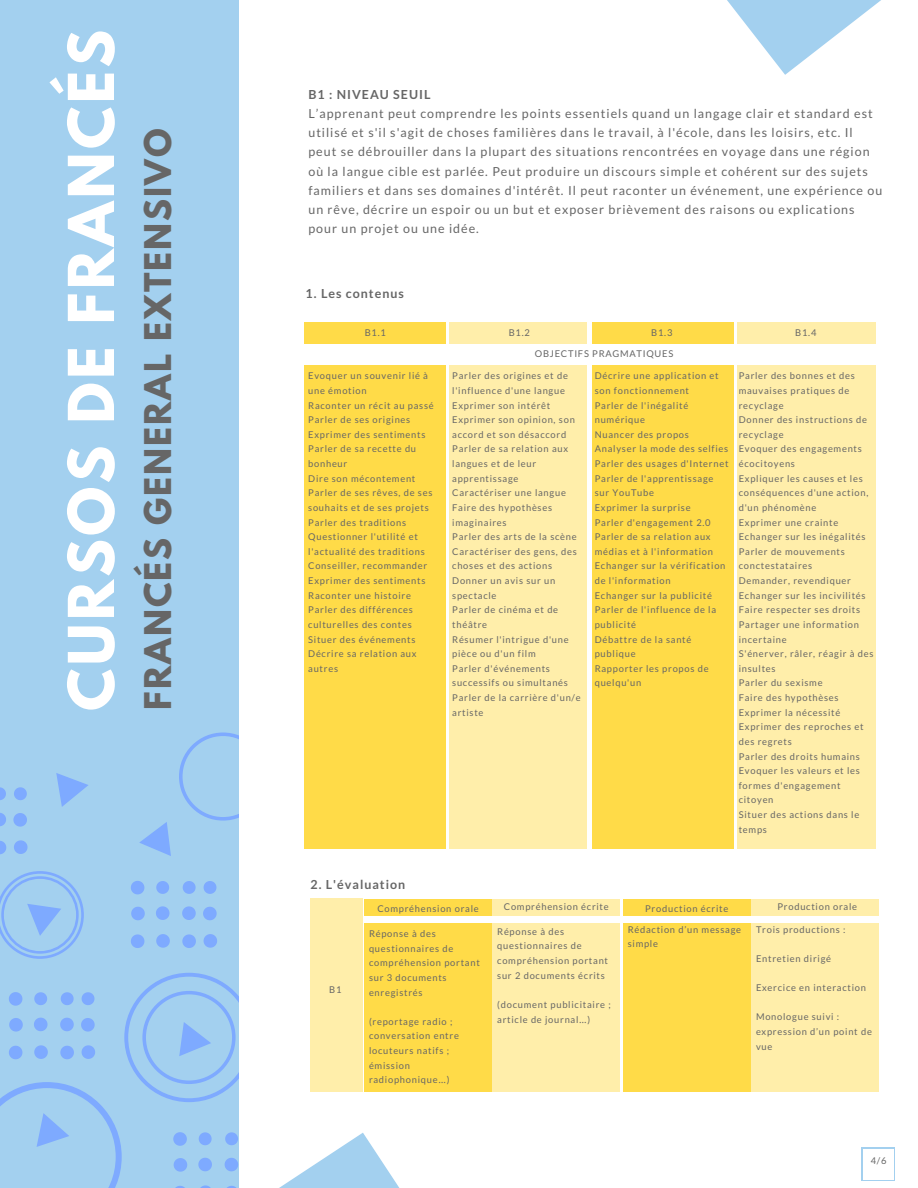
<style>
.page{position:relative;width:918px;height:1188px;background:#fff}
.page>*{position:absolute;margin:0;border:0;box-sizing:border-box;transform-origin:0 0}
.t1{font:700 55.95px "League Spartan";letter-spacing:.06em;color:#fff}
.t2{font:700 32.7px "League Spartan";letter-spacing:.06em;color:#666}
.t3{font:12.45px/19.2px "Lato";letter-spacing:.08em;color:#666}
.t4{font:700 12.45px "Lato";letter-spacing:.08em;color:#666}
.t5{font:9.3px/14.7px "Lato";letter-spacing:.08em;color:#666}
.s1{font-family:"Noto Sans Gurmukhi"}
</style>
<div class="page">
<div style="left:0;top:0;width:240px;height:1188px;background:#a3d0ef"></div>
<svg style="left:727px;top:0;width:154px;height:75px"></svg>
<svg style="left:0;top:871px;width:84px;height:88px"></svg>
<svg style="left:182px;top:906px;width:14px;height:14px"></svg>
<svg style="left:203px;top:907px;width:14px;height:13px"></svg>
<svg style="left:156px;top:906px;width:13px;height:14px"></svg>
<svg style="left:131px;top:907px;width:14px;height:13px"></svg>
<svg style="left:131px;top:934px;width:13px;height:14px"></svg>
<svg style="left:156px;top:934px;width:14px;height:14px"></svg>
<svg style="left:182px;top:934px;width:14px;height:14px"></svg>
<svg style="left:204px;top:934px;width:13px;height:14px"></svg>
<svg style="left:131px;top:881px;width:13px;height:13px"></svg>
<svg style="left:156px;top:881px;width:13px;height:13px"></svg>
<svg style="left:183px;top:881px;width:13px;height:13px"></svg>
<svg style="left:204px;top:881px;width:12px;height:13px"></svg>
<svg style="left:0;top:973px;width:493px;height:215px"></svg>
<svg style="left:0;top:813px;width:6px;height:13px"></svg>
<svg style="left:13px;top:813px;width:14px;height:14px"></svg>
<svg style="left:0;top:841px;width:6px;height:13px"></svg>
<svg style="left:14px;top:840px;width:14px;height:14px"></svg>
<svg style="left:0;top:787px;width:6px;height:13px"></svg>
<svg style="left:14px;top:787px;width:13px;height:13px"></svg>
<svg style="left:56px;top:773px;width:32px;height:34px"></svg>
<hr style="left:862px;top:1149px;width:1px;height:31px;background:#a3d0ef">
<hr style="left:894px;top:1149px;width:1px;height:31px;background:#a3d0ef">
<hr style="left:863px;top:1180px;width:31px;height:1px;background:#a3d0ef">
<hr style="left:863px;top:1148px;width:31px;height:1px;background:#a3d0ef">
<svg style="left:139px;top:733px;width:101px;height:133px"></svg>
<div style="left:240px;top:0;width:36px;height:1188px;background:#fff"></div>
<div style="left:752px;top:899px;width:127px;height:204px;background:#fea"></div>
<div style="left:623px;top:899px;width:127px;height:204px;background:#ffdb48"></div>
<div style="left:493px;top:899px;width:127px;height:204px;background:#fea"></div>
<div style="left:364px;top:899px;width:128px;height:204px;background:#ffdb48"></div>
<div style="left:286px;top:917px;width:612px;height:5px;background:#fff"></div>
<div style="left:310px;top:899px;width:52px;height:203px;background:#fea"></div>
<div style="left:290px;top:1092px;width:612px;height:16px;background:#fff"></div>
<div style="left:305px;top:322px;width:141px;height:531px;background:#ffdb48"></div>
<div style="left:593px;top:322px;width:140px;height:530px;background:#ffdb48"></div>
<div style="left:738px;top:322px;width:138px;height:530px;background:#fea"></div>
<div style="left:450px;top:322px;width:137px;height:530px;background:#fea"></div>
<div style="left:286px;top:345px;width:612px;height:20px;background:#fff"></div>
<div style="left:289px;top:850px;width:612px;height:5px;background:#fff"></div>
<h1 class="t1" style="left:64px;top:711px;width:683px;rotate:-90deg">CURSOS DE FRANCÉS</h1>
<h2 class="t2" style="left:142px;top:710px;width:583px;rotate:-90deg">FRANCÉS GENERAL EXTENSIVO</h2>
<h3 class="t4" style="left:308px;top:87px;width:124px">B1 : NIVEAU SEUIL</h3>
<p class="t3" style="left:308px;top:104px;width:575px">L’apprenant peut comprendre les points essentiels quand un langage clair et standard est utilisé et s'il s'agit de choses familières dans le travail, à l'école, dans les loisirs, etc. Il peut se débrouiller dans la plupart des situations rencontrées en voyage dans une région où la langue cible est parlée. Peut produire un discours simple et cohérent sur des sujets familiers et dans ses domaines d'intérêt. Il peut raconter un événement, une expérience ou un rêve, décrire un espoir ou un but et exposer brièvement des raisons ou explications pour un projet ou une idée.</p>
<h3 class="t4" style="left:306px;top:285px;width:100px">1. Les contenus</h3>
<p class="t5" style="left:365px;top:325px;width:23px">B1.1</p>
<p class="t5" style="left:509px;top:325px;width:23px">B1.2</p>
<p class="t5" style="left:651px;top:325px;width:23px">B1.3</p>
<p class="t5" style="left:535px;top:346px;width:140px">OBJECTIFS PRAGMATIQUES</p>
<p class="t5" style="left:795px;top:325px;width:23px">B1.4</p>
<p class="t5" style="left:308px;top:368px;width:127px">Evoquer un souvenir lié à une émotion<br>Raconter un récit au passé<br>Parler de ses origines<br>Exprimer des sentiments<br>Parler de sa recette du bonheur<br>Dire son mécontement<br>Parler de ses rêves, de ses souhaits et de ses projets<br>Parler des traditions<br>Questionner l'utilité et l'actualité des traditions<br>Conseiller, recommander<br>Exprimer des sentiments<br>Raconter une histoire<br>Parler des différences culturelles des contes<br>Situer des événements<br>Décrire sa relation aux autres</p>
<p class="t5" style="left:452px;top:368px;width:130px">Parler des origines et de l'influence d'une langue<br>Exprimer son intérêt<br>Exprimer son opinion, son accord et son désaccord<br>Parler de sa relation aux langues et de leur apprentissage<br>Caractériser une langue<br>Faire des hypothèses imaginaires<br>Parler des arts de la scène<br>Caractériser des gens, des choses et des actions<br>Donner un avis sur un spectacle<br>Parler de cinéma et de théâtre<br>Résumer l'intrigue d'une pièce ou d'un film<br>Parler d'événements successifs ou simultanés<br>Parler de la carrière d'un/e artiste</p>
<p class="t5" style="left:595px;top:368px;width:135px">Décrire une application et son fonctionnement<br>Parler de l'inégalité numérique<br>Nuancer des propos<br>Analyser la mode des selfies<br>Parler des usages d'Internet<br>Parler de l'apprentissage sur YouTube<br>Exprimer la surprise<br>Parler d'engagement 2.0<br>Parler de sa relation aux médias et à l'information<br>Echanger sur la vérification de l'information<br>Echanger sur la publicité<br>Parler de l'influence de la publicité<br>Débattre de la santé publique<br>Rapporter les propos de quelqu'un</p>
<p class="t5" style="left:739px;top:368px;width:136px">Parler des bonnes et des mauvaises pratiques de recyclage<br>Donner des instructions de recyclage<br>Evoquer des engagements écocitoyens<br>Expliquer les causes et les conséquences d'une action, d'un phénomène<br>Exprimer une crainte<br>Echanger sur les inégalités<br>Parler de mouvements conctestataires<br>Demander, revendiquer<br>Echanger sur les incivilités<br>Faire respecter ses droits<br>Partager une information incertaine<br>S'énerver, râler, réagir à des insultes<br>Parler du sexisme<br>Faire des hypothèses<br>Exprimer la nécessité<br>Exprimer des reproches et des regrets<br>Parler des droits humains<br>Evoquer les valeurs et les formes d'engagement citoyen<br>Situer des actions dans le temps</p>
<h3 class="t4" style="left:310px;top:876px;width:96px">2. L'évaluation</h3>
<p class="t5" style="left:377px;top:901px;width:103px">Compréhension orale</p>
<p class="t5" style="left:504px;top:899px;width:106px">Compréhension écrite</p>
<p class="t5" style="left:645px;top:901px;width:85px">Production écrite</p>
<p class="t5" style="left:777px;top:899px;width:81px">Production orale</p>
<p class="t5" style="left:329px;top:982px;width:14px">B1</p>
<p class="t5" style="left:369px;top:926px;width:112px">Réponse à des questionnaires de compréhension portant sur 3 documents enregistrés</p>
<p class="t5" style="left:369px;top:1014px;width:91px">(reportage radio ; conversation entre locuteurs natifs ; émission radiophonique<span class="s1">…</span>)</p>
<p class="t5" style="left:497px;top:924px;width:112px">Réponse à des questionnaires de compréhension portant sur 2 documents écrits</p>
<p class="t5" style="left:497px;top:997px;width:115px">(document publicitaire ; article de journal<span class="s1">…</span>)</p>
<p class="t5" style="left:628px;top:922px;width:115px">Rédaction d’un message simple</p>
<p class="t5" style="left:756px;top:922px;width:91px">Trois productions :</p>
<p class="t5" style="left:756px;top:951px;width:77px">Entretien dirigé</p>
<p class="t5" style="left:756px;top:980px;width:111px">Exercice en interaction</p>
<p class="t5" style="left:756px;top:1009px;width:117px">Monologue suivi : expression d’un point de vue</p>
<p class="t5" style="left:871px;top:1153px;width:17px">4/6</p>
</div>
